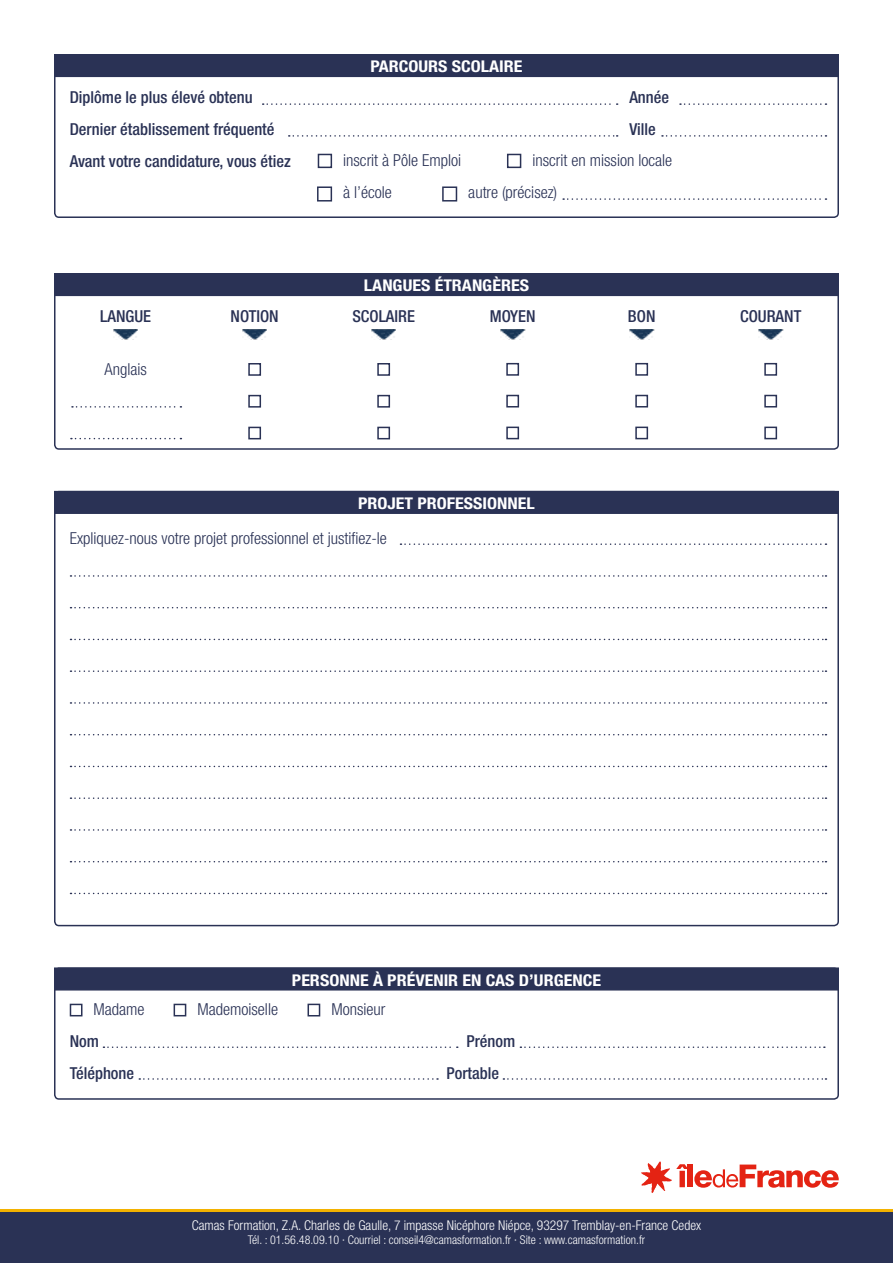
<style>
.page{position:relative;width:893px;height:1263px;background:#fff}
.page>*{position:absolute;margin:0;border:0;box-sizing:border-box;transform-origin:0 0}
.t1{font:500 condensed 16.5px "Helvetica Neue LT Pro";color:#2a3255}
.t2{font:300 condensed 16.5px "Helvetica Neue LT Pro";color:#2a3255}
.t3{font:700 condensed 16.2px "Helvetica Neue LT Pro";color:#fff;scale:1.11 1}
.t4{font:300 condensed 13.5px "Helvetica Neue LT Pro";color:#fff}
.t5{font:300 condensed 12px "Helvetica Neue LT Pro";color:#fff}
</style>
<div class="page">
<div style="left:0;top:1209px;width:893px;height:54px;background:#2a3255"></div>
<svg style="left:641px;top:1161px;width:47px;height:32px"></svg>
<div style="left:688px;top:1164px;width:5px;height:23px;background:#e42313"></div>
<svg style="left:694px;top:1164px;width:145px;height:24px"></svg>
<div style="left:54px;top:491px;width:785px;height:23px;background:#2a3255"></div>
<div style="left:54px;top:491px;width:785px;height:435px;border:2px solid #2a3255;border-radius:4px"></div>
<svg style="left:400px;top:543px;width:426px;height:2px"></svg>
<svg style="left:70px;top:575px;width:756px;height:2px"></svg>
<svg style="left:70px;top:607px;width:756px;height:1px"></svg>
<svg style="left:70px;top:639px;width:756px;height:1px"></svg>
<svg style="left:70px;top:670px;width:756px;height:2px"></svg>
<svg style="left:70px;top:702px;width:756px;height:2px"></svg>
<svg style="left:70px;top:734px;width:756px;height:1px"></svg>
<svg style="left:70px;top:766px;width:756px;height:1px"></svg>
<svg style="left:70px;top:797px;width:756px;height:2px"></svg>
<svg style="left:70px;top:829px;width:756px;height:2px"></svg>
<svg style="left:70px;top:861px;width:756px;height:1px"></svg>
<svg style="left:70px;top:893px;width:756px;height:1px"></svg>
<svg style="left:289px;top:135px;width:329px;height:2px"></svg>
<svg style="left:263px;top:103px;width:355px;height:2px"></svg>
<svg style="left:680px;top:103px;width:146px;height:2px"></svg>
<div style="left:54px;top:54px;width:785px;height:23px;background:#2a3255"></div>
<div style="left:54px;top:54px;width:785px;height:164px;border:2px solid #2a3255;border-radius:4px"></div>
<div style="left:317px;top:186px;width:15px;height:16px;background:#fff;border:2px solid #2a3255"></div>
<div style="left:442px;top:186px;width:15px;height:16px;background:#fff;border:2px solid #2a3255"></div>
<svg style="left:563px;top:198px;width:263px;height:2px"></svg>
<svg style="left:662px;top:135px;width:164px;height:2px"></svg>
<div style="left:318px;top:154px;width:14px;height:14px;background:#fff;border:2px solid #2a3255"></div>
<div style="left:507px;top:154px;width:14px;height:14px;background:#fff;border:2px solid #2a3255"></div>
<svg style="left:103px;top:1046px;width:355px;height:2px"></svg>
<div style="left:70px;top:1004px;width:12px;height:12px;border:2px solid #2a3255"></div>
<div style="left:174px;top:1004px;width:12px;height:12px;border:2px solid #2a3255"></div>
<div style="left:308px;top:1004px;width:12px;height:12px;border:2px solid #2a3255"></div>
<svg style="left:520px;top:1046px;width:305px;height:2px"></svg>
<svg style="left:139px;top:1078px;width:299px;height:2px"></svg>
<svg style="left:503px;top:1078px;width:323px;height:2px"></svg>
<div style="left:54px;top:967px;width:785px;height:133px;border:2px solid #2a3255;border-radius:4px"></div>
<div style="left:54px;top:967px;width:785px;height:23px;background:#2a3255;border:2px solid #2a3255"></div>
<svg style="left:71px;top:438px;width:110px;height:1px"></svg>
<svg style="left:72px;top:406px;width:109px;height:2px"></svg>
<div style="left:54px;top:273px;width:785px;height:23px;background:#2a3255"></div>
<div style="left:54px;top:273px;width:785px;height:177px;border:2px solid #2a3255;border-radius:4px"></div>
<div style="left:248px;top:363px;width:13px;height:13px;border:2px solid #2a3255"></div>
<div style="left:248px;top:395px;width:13px;height:13px;border:2px solid #2a3255"></div>
<div style="left:248px;top:427px;width:13px;height:12px;border:2px solid #2a3255"></div>
<div style="left:377px;top:363px;width:13px;height:13px;border:2px solid #2a3255"></div>
<div style="left:377px;top:395px;width:13px;height:13px;border:2px solid #2a3255"></div>
<div style="left:377px;top:427px;width:13px;height:12px;border:2px solid #2a3255"></div>
<div style="left:506px;top:363px;width:13px;height:13px;border:2px solid #2a3255"></div>
<div style="left:506px;top:395px;width:13px;height:12px;border:2px solid #2a3255"></div>
<div style="left:506px;top:427px;width:13px;height:12px;border:2px solid #2a3255"></div>
<div style="left:635px;top:363px;width:13px;height:13px;border:2px solid #2a3255"></div>
<div style="left:635px;top:395px;width:13px;height:12px;border:2px solid #2a3255"></div>
<div style="left:635px;top:427px;width:13px;height:12px;border:2px solid #2a3255"></div>
<div style="left:764px;top:363px;width:13px;height:13px;border:2px solid #2a3255"></div>
<div style="left:764px;top:395px;width:13px;height:12px;border:2px solid #2a3255"></div>
<div style="left:764px;top:427px;width:13px;height:12px;border:2px solid #2a3255"></div>
<img style="left:242px;top:329px;width:25px;height:10px">
<img style="left:113px;top:329px;width:25px;height:10px">
<img style="left:500px;top:329px;width:25px;height:10px">
<img style="left:371px;top:329px;width:25px;height:10px">
<img style="left:758px;top:329px;width:25px;height:10px">
<img style="left:629px;top:329px;width:25px;height:10px">
<p class="t3" style="left:370px;top:57px;width:139px">PARCOURS SCOLAIRE</p>
<p class="t1" style="left:70px;top:87px;width:184px">Diplôme le plus élevé obtenu</p>
<p class="t1" style="left:629px;top:87px;width:41px">Année</p>
<p class="t1" style="left:70px;top:119px;width:206px">Dernier établissement fréquenté</p>
<p class="t1" style="left:70px;top:151px;width:223px">Avant votre candidature, vous étiez</p>
<p class="t1" style="left:629px;top:119px;width:28px">Ville</p>
<p class="t2" style="left:343px;top:150px;width:120px">inscrit à Pôle Emploi</p>
<p class="t2" style="left:532px;top:150px;width:141px">inscrit en mission locale</p>
<p class="t2" style="left:343px;top:183px;width:50px">à l’école</p>
<p class="t2" style="left:468px;top:183px;width:90px">autre (précisez)</p>
<p class="t3" style="left:364px;top:276px;width:150px">LANGUES ÉTRANGÈRES</p>
<p class="t1" style="left:100px;top:306px;width:53px">LANGUE</p>
<p class="t1" style="left:231px;top:306px;width:50px">NOTION</p>
<p class="t1" style="left:352px;top:306px;width:64px">SCOLAIRE</p>
<p class="t1" style="left:490px;top:306px;width:47px">MOYEN</p>
<p class="t1" style="left:628px;top:306px;width:29px">BON</p>
<p class="t1" style="left:740px;top:306px;width:63px">COURANT</p>
<p class="t2" style="left:104px;top:359px;width:44px">Anglais</p>
<p class="t3" style="left:358px;top:493px;width:161px">PROJET PROFESSIONNEL</p>
<p class="t2" style="left:70px;top:529px;width:319px">Expliquez-nous votre projet professionnel et justifiez-le</p>
<p class="t3" style="left:292px;top:970px;width:280px">PERSONNE À PRÉVENIR EN CAS D’URGENCE</p>
<p class="t2" style="left:94px;top:1000px;width:53px">Madame</p>
<p class="t2" style="left:197px;top:1000px;width:82px">Mademoiselle</p>
<p class="t2" style="left:331px;top:1000px;width:56px">Monsieur</p>
<p class="t1" style="left:70px;top:1031px;width:31px">Nom</p>
<p class="t1" style="left:467px;top:1031px;width:50px">Prénom</p>
<p class="t1" style="left:70px;top:1063px;width:66px">Téléphone</p>
<p class="t1" style="left:446px;top:1063px;width:54px">Portable</p>
<p class="t4" style="left:192px;top:1217px;width:511px">Camas Formation, Z.A. Charles de Gaulle, 7 impasse Nicéphore Niépce, 93297 Tremblay-en-France Cedex</p>
<p class="t5" style="left:248px;top:1233px;width:399px">Tél. : 01.56.48.09.10 ∙ Courriel : conseil4@camasformation.fr ∙ Site : www.camasformation.fr</p>
</div>
